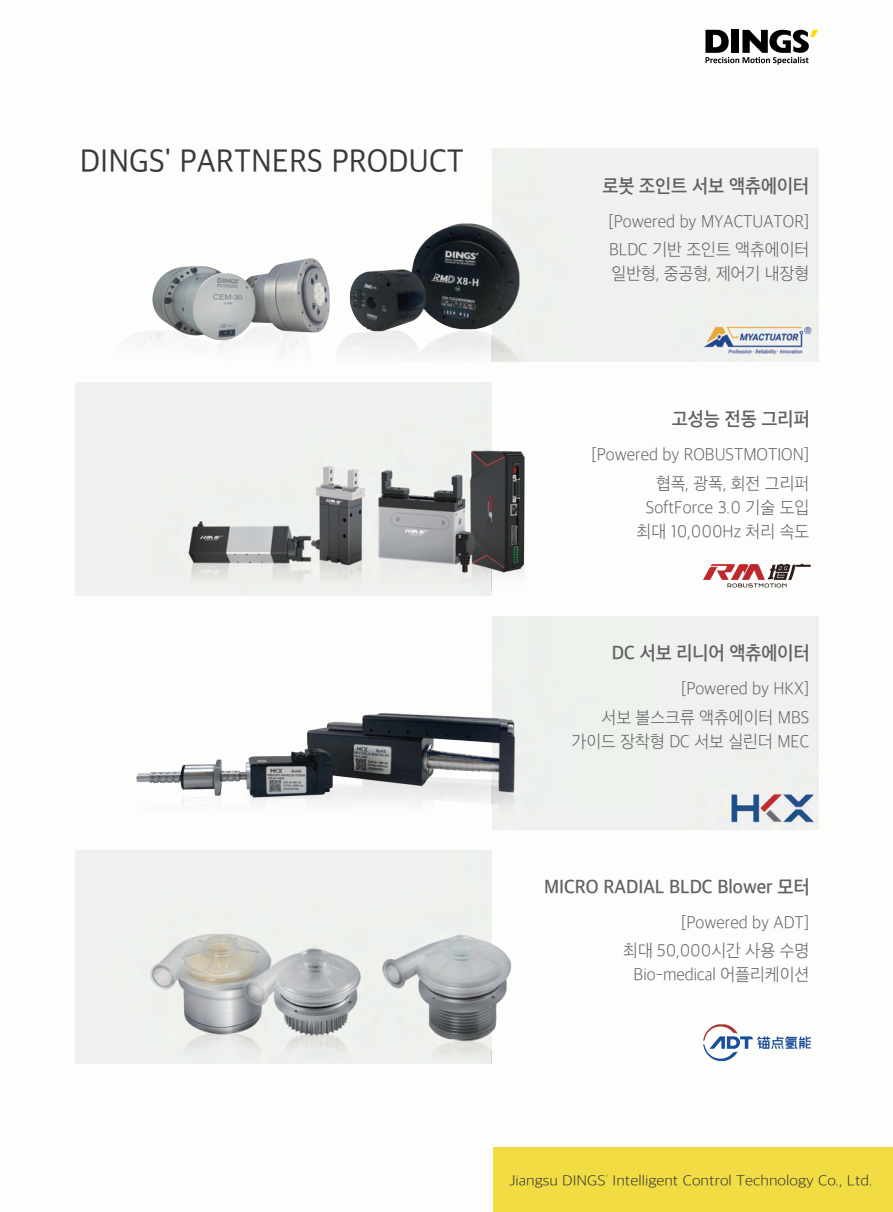
<style>
.page{position:relative;width:893px;height:1212px;background:#fff}
.page>*{position:absolute;margin:0;border:0;box-sizing:border-box;transform-origin:0 0}
.二级目录黑体B15黑{font:33px "Apple SD Gothic Neo R00";color:#393939;scale:.95 1}
.二级目录黑体B15黑-2{font:19.5px "Apple SD Gothic Neo SB00";color:#616161;scale:.95 1}
.二级目录黑体B15黑-3{font:18px "Apple SD Gothic Neo UL00";color:#616161;scale:.95 1}
.t1{font:15px "Apple SD Gothic Neo UL00";color:#393939;scale:1.1 1}
.s1{font-family:"Apple SD Gothic Neo T00";font-size:15.75px}
</style>
<div class="page">
<svg style="left:705px;top:30px;width:113px;height:35px"></svg>
<div style="left:493px;top:1147px;width:400px;height:65px;background:#f1dd43"></div>
<img style="left:128px;top:149px;width:690px;height:212px">
<img style="left:76px;top:383px;width:735px;height:212px">
<img style="left:136px;top:617px;width:682px;height:212px">
<img style="left:76px;top:850px;width:735px;height:213px">
<p class="二级目录黑体B15黑" style="left:80px;top:139px;width:406px">DINGS' PARTNERS PRODUCT</p>
<p class="二级目录黑体B15黑-2" style="left:602px;top:172px;width:219px">로봇 조인트 서보 액츄에이터</p>
<p class="二级目录黑体B15黑-3" style="left:608px;top:208px;width:213px">[Powered by MYACTUATOR]</p>
<p class="二级目录黑体B15黑-3" style="left:609px;top:236px;width:212px">BLDC 기반 조인트 액츄에이터</p>
<p class="二级目录黑体B15黑-3" style="left:612px;top:260px;width:210px">일반형, 중공형, 제어기 내장형</p>
<p class="二级目录黑体B15黑-2" style="left:672px;top:405px;width:147px">고성능 전동 그리퍼</p>
<p class="二级目录黑体B15黑-3" style="left:591px;top:442px;width:231px">[Powered by ROBUSTMOTION]</p>
<p class="二级目录黑体B15黑-3" style="left:656px;top:470px;width:163px">협폭, 광폭, 회전 그리퍼</p>
<p class="二级目录黑体B15黑-3" style="left:646px;top:494px;width:174px">SoftForce 3.0 기술 도입</p>
<p class="二级目录黑体B15黑-3" style="left:637px;top:518px;width:183px">최대 10,000Hz 처리 속도</p>
<p class="二级目录黑体B15黑-2" style="left:612px;top:639px;width:210px">DC 서보 리니어 액츄에이터</p>
<p class="二级目录黑体B15黑-3" style="left:681px;top:676px;width:137px">[Powered by HKX]</p>
<p class="二级目录黑体B15黑-3" style="left:601px;top:704px;width:220px">서보 볼스크류 액츄에이터 MBS</p>
<p class="二级目录黑体B15黑-3" style="left:572px;top:728px;width:252px">가이드 장착형 DC 서보 실린더 MEC</p>
<p class="二级目录黑体B15黑-2" style="left:544px;top:873px;width:281px">MICRO RADIAL BLDC Blower 모터</p>
<p class="二级目录黑体B15黑-3" style="left:681px;top:910px;width:136px">[Powered by ADT]</p>
<p class="二级目录黑体B15黑-3" style="left:623px;top:938px;width:197px">최대 50,000시간 사용 수명</p>
<p class="二级目录黑体B15黑-3" style="left:634px;top:962px;width:186px">Bio-medical 어플리케이션</p>
<p class="t1" style="left:509px;top:1170px;width:332px">Jiangsu DINGS<span class="s1">'</span> Intelligent Control Technology Co., Ltd.</p>
</div>
